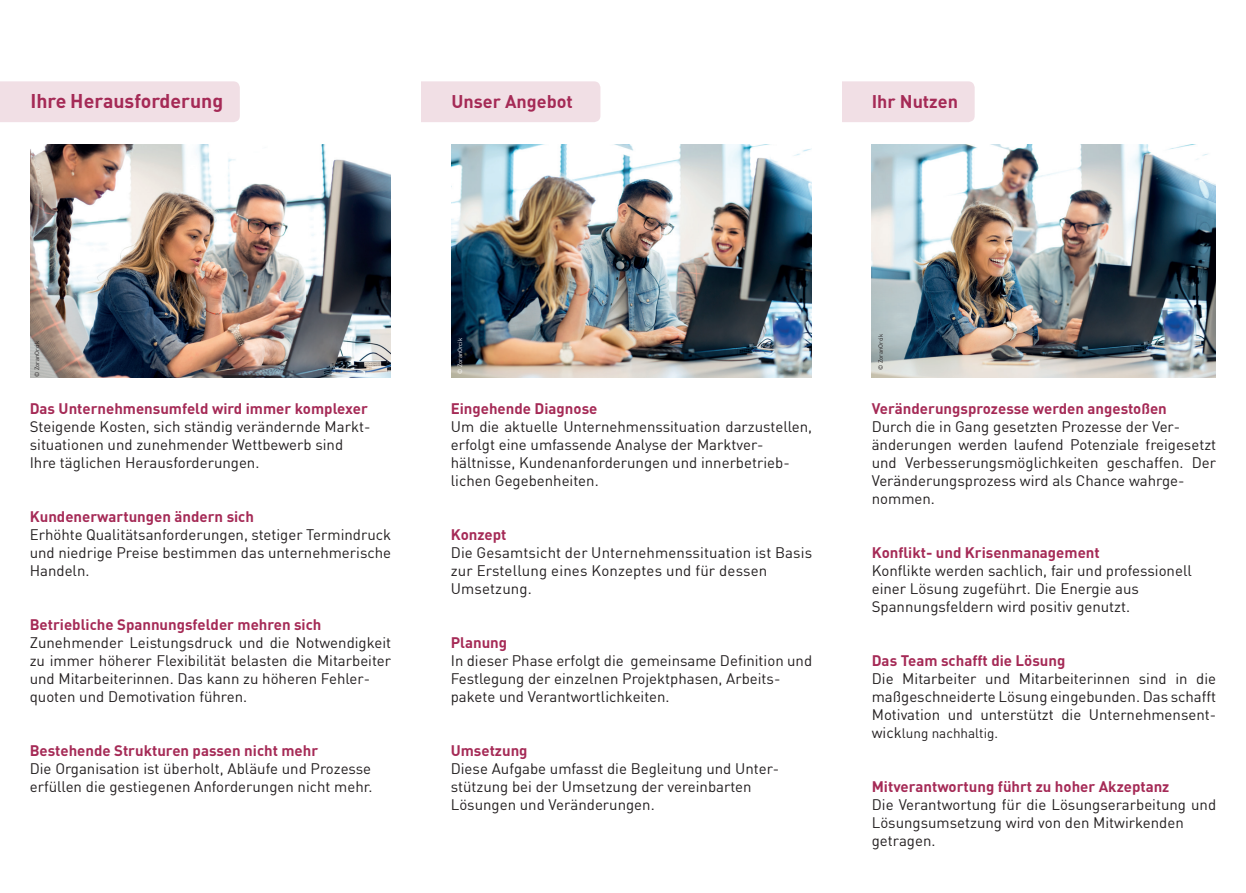
<style>
.page{position:relative;width:1246px;height:893px;background:#fff}
.page>*{position:absolute;margin:0;border:0;box-sizing:border-box;transform-origin:0 0}
.t1{font:700 19.5px "DIN";color:#a52a56}
.t2{font:700 18px "DIN";color:#a52a56}
.t3{font:15px/18px "DIN";color:#231f20}
.t4{font:700 15px "DIN";color:#a52a56}
.t5{font:13.5px "DIN";color:#231f20}
.t6{font:6px "DIN";color:#231f20}
.t7{font:6px "DIN";color:#fff}
.s1{font-size:15px}
</style>
<div class="page">
<div style="left:0;top:81px;width:240px;height:41px;background:#f1dfe5"></div>
<div style="left:421px;top:81px;width:179px;height:41px;background:#f1dfe5"></div>
<div style="left:842px;top:81px;width:133px;height:41px;background:#f1dfe5"></div>
<img style="left:31px;top:145px;width:359px;height:232px">
<img style="left:451px;top:145px;width:360px;height:232px">
<img style="left:872px;top:145px;width:343px;height:232px">
<h1 class="t1" style="left:31px;top:88px;width:194px">Ihre Herausforderung</h1>
<p class="t2" style="left:451px;top:90px;width:123px">Unser Angebot</p>
<p class="t2" style="left:872px;top:90px;width:88px">Ihr Nutzen</p>
<p class="t6" style="left:33px;top:377px;width:38px;rotate:-90deg">© ZoranOrcik</p>
<p class="t6" style="left:877px;top:370px;width:38px;rotate:-90deg">© ZoranOrcik</p>
<p class="t4" style="left:872px;top:399px;width:297px">Veränderungsprozesse werden angestoßen</p>
<p class="t3" style="left:872px;top:417px;width:346px">Durch die in Gang gesetzten Prozesse der Ver&shy;änderungen werden laufend Potenziale freigesetzt und Verbesserungsmöglichkeiten geschaffen. Der Veränderungsprozess wird als Chance wahrge&shy;nommen.</p>
<p class="t7" style="left:456px;top:374px;width:38px;rotate:-90deg">© ZoranOrcik</p>
<p class="t4" style="left:30px;top:399px;width:340px">Das Unternehmensumfeld wird immer komplexer</p>
<p class="t3" style="left:30px;top:417px;width:342px">Steigende Kosten, sich ständig verändernde Markt&shy;situationen und zunehmender Wettbewerb sind<br>Ihre täglichen Herausforderungen.</p>
<p class="t4" style="left:30px;top:507px;width:226px">Kundenerwartungen ändern sich</p>
<p class="t3" style="left:30px;top:525px;width:363px;text-align:justify">Erhöhte Qualitätsanforderungen, stetiger Termindruck und niedrige Preise bestimmen das unternehmerische Handeln.</p>
<p class="t4" style="left:451px;top:399px;width:148px">Eingehende Diagnose</p>
<p class="t3" style="left:451px;top:417px;width:363px">Um die aktuelle Unternehmenssituation darzustellen, erfolgt eine umfassende Analyse der Marktver&shy;hältnisse, Kundenanforderungen und innerbetrieb&shy;lichen Gegebenheiten.</p>
<p class="t4" style="left:451px;top:525px;width:57px">Konzept</p>
<p class="t3" style="left:451px;top:543px;width:363px">Die Gesamtsicht der Unternehmenssituation ist Basis zur Erstellung eines Konzeptes und für dessen<br>Umsetzung.</p>
<p class="t4" style="left:451px;top:633px;width:58px">Planung</p>
<p class="t3" style="left:451px;top:651px;width:363px">In dieser Phase erfolgt die gemeinsame Definition und<br>Festlegung der einzelnen Projektphasen, Arbeits&shy;pakete und Verantwortlichkeiten.</p>
<p class="t4" style="left:872px;top:543px;width:229px">Konflikt- und Krisenmanagement</p>
<p class="t3" style="left:872px;top:561px;width:322px">Konflikte werden sachlich, fair und professionell einer Lösung zugeführt. Die Energie aus<br>Spannungsfeldern wird positiv genutzt.</p>
<p class="t4" style="left:872px;top:651px;width:195px">Das Team schafft die Lösung</p>
<p class="t3" style="left:872px;top:669px;width:346px;text-align:justify">Die Mitarbeiter und Mitarbeiterinnen sind in die maßgeschneiderte Lösung eingebunden. Das schafft Motivation und unterstützt die Unternehmensent-</p>
<p class="t5" style="left:872px;top:725px;width:128px"><span class="s1">wick</span>lung nachhaltig.</p>
<p class="t4" style="left:872px;top:777px;width:299px">Mitverantwortung führt zu hoher Akzeptanz</p>
<p class="t3" style="left:872px;top:795px;width:346px">Die Verantwortung für die Lösungserarbeitung und<br>Lösungsumsetzung wird von den Mitwirkenden getragen.</p>
<p class="t4" style="left:30px;top:615px;width:293px">Betriebliche Spannungsfelder mehren sich</p>
<p class="t3" style="left:30px;top:633px;width:363px">Zunehmender Leistungsdruck und die Notwendigkeit zu immer höherer Flexibilität belasten die Mitarbeiter und Mitarbeiterinnen. Das kann zu höheren Fehler&shy;quoten und Demotivation führen.</p>
<p class="t4" style="left:30px;top:741px;width:290px">Bestehende Strukturen passen nicht mehr</p>
<p class="t3" style="left:30px;top:759px;width:344px">Die Organisation ist überholt, Abläufe und Prozesse erfüllen die gestiegenen Anforderungen nicht mehr.</p>
<p class="t4" style="left:451px;top:741px;width:78px">Umsetzung</p>
<p class="t3" style="left:451px;top:759px;width:330px">Diese Aufgabe umfasst die Begleitung und Unter&shy;stützung bei der Umsetzung der vereinbarten<br>Lösungen und Veränderungen.</p>
</div>
